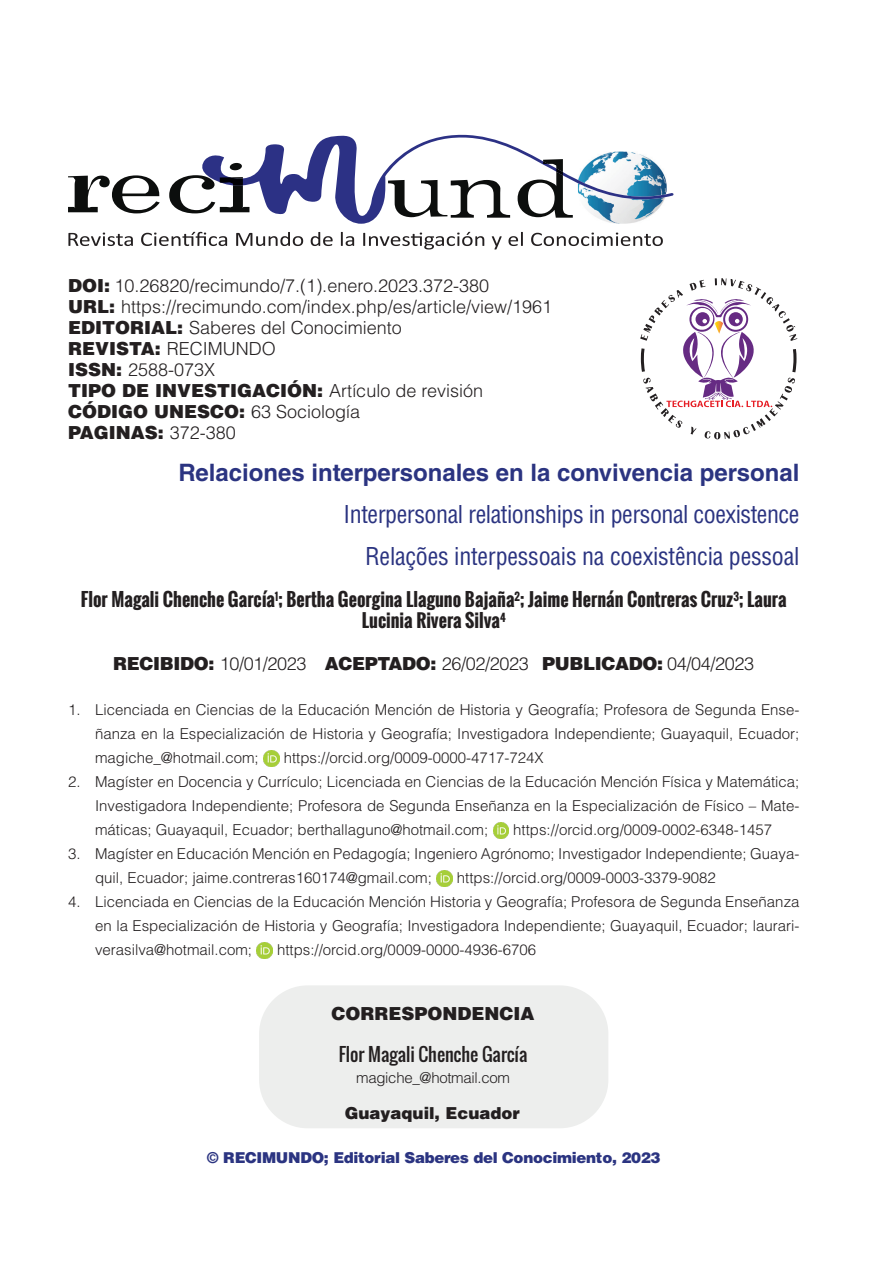
<style>
.page{position:relative;width:893px;height:1263px;background:#fff}
.page>*{position:absolute;margin:0;border:0;box-sizing:border-box;transform-origin:0 0}
.t1{font:condensed 24px "Helvetica LT Std";letter-spacing:-.02em;color:#2b3481}
.t2{font:700 24px "Helvetica LT Std";color:#2b3481}
.t3{font:300 18px "Helvetica LT Std";color:#231f20}
.t4{font:700 18px/21px "Oswald";color:#231f20;text-align:center}
.t5{font:900 18px "Helvetica LT Std";color:#231f20}
.t6{font:300 18px "Helvetica LT Std";letter-spacing:-.02em;color:#231f20}
.t7{font:18px "Oswald";color:#231f20}
.t8{font:900 16.5px "Helvetica LT Std";color:#231f20}
.t9{font:300 15px/24px "Helvetica LT Std";color:#231f20;text-align:justify}
.t10{font:900 15px "Helvetica LT Std";letter-spacing:-.02em;color:#2b3481}
.t11{font:300 15px "Helvetica LT Std";letter-spacing:-.02em;color:#231f20}
.s1{font-weight:900}
.s2{font-weight:300}
</style>
<div class="page">
<svg style="left:68px;top:175px;width:92px;height:38px"></svg>
<svg style="left:169px;top:134px;width:505px;height:90px"></svg>
<svg style="left:68px;top:233px;width:65px;height:13px"></svg>
<svg style="left:141px;top:232px;width:86px;height:14px"></svg>
<svg style="left:236px;top:232px;width:67px;height:14px"></svg>
<svg style="left:311px;top:232px;width:22px;height:14px"></svg>
<svg style="left:341px;top:232px;width:13px;height:14px"></svg>
<svg style="left:363px;top:232px;width:121px;height:17px"></svg>
<svg style="left:492px;top:236px;width:10px;height:13px"></svg>
<svg style="left:508px;top:232px;width:15px;height:14px"></svg>
<svg style="left:531px;top:233px;width:132px;height:13px"></svg>
<img style="left:263px;top:751px;width:16px;height:15px">
<img style="left:493px;top:823px;width:16px;height:15px">
<img style="left:437px;top:871px;width:15px;height:15px">
<img style="left:257px;top:943px;width:15px;height:15px">
<div style="left:259px;top:985px;width:349px;height:143px;background:#edeeed;border-radius:49px"></div>
<svg style="left:640px;top:278px;width:157px;height:161px"></svg>
<p class="t3" style="left:68px;top:274px;width:423px"><span class="s1">DOI:</span> 10.26820/recimundo/7.(1).enero.2023.372-380</p>
<p class="t3" style="left:68px;top:295px;width:486px"><span class="s1">URL:</span> https://recimundo.com/index.php/es/article/view/1961</p>
<p class="t3" style="left:68px;top:316px;width:335px"><span class="s1">EDITORIAL:</span> Saberes del Conocimiento</p>
<p class="t3" style="left:68px;top:337px;width:209px"><span class="s1">REVISTA:</span> RECIMUNDO</p>
<p class="t3" style="left:68px;top:358px;width:149px"><span class="s1">ISSN:</span> 2588-073X</p>
<p class="t5" style="left:68px;top:378px;width:416px">TIPO DE INVESTIGACIÓN: <span class="s2">Artículo de revisión</span></p>
<p class="t5" style="left:68px;top:399px;width:293px">CÓDIGO UNESCO: <span class="s2">63 Sociología</span></p>
<p class="t5" style="left:68px;top:420px;width:169px">PAGINAS: <span class="s2">372-380</span></p>
<p class="t2" style="left:178px;top:457px;width:622px">Relaciones interpersonales en la convivencia personal</p>
<p class="t1" style="left:344px;top:499px;width:457px">Interpersonal relationships in personal coexistence</p>
<p class="t1" style="left:365px;top:541px;width:436px">Relações interpessoais na coexistência pessoal</p>
<p class="t4" style="left:81px;top:588px;width:707px">Flor Magali Chenche García<sup>1</sup>; Bertha Georgina Llaguno Bajaña<sup>2</sup>; Jaime Hernán Contreras Cruz<sup>3</sup>; Laura<br>Lucinia Rivera Silva<sup>4</sup></p>
<p class="t6" style="left:113px;top:652px;width:642px"><span class="s1">RECIBIDO:</span> 10/01/2023 <span class="s1">ACEPTADO:</span> 26/02/2023 <span class="s1">PUBLICADO:</span> 04/04/2023</p>
<p class="t9" style="left:95px;top:697px;width:706px;text-indent:-27px">1. Licenciada en Ciencias de la Educación Mención de Historia y Geografía; Profesora de Segunda Ense&shy;ñanza en la Especialización de Historia y Geografía; Investigadora Independiente; Guayaquil, Ecuador; magiche_@hotmail.com;</p>
<p class="t9" style="left:284px;top:745px;width:261px">https://orcid.org/0009-0000-4717-724X</p>
<p class="t9" style="left:95px;top:769px;width:706px;text-indent:-27px">2. Magíster en Docencia y Currículo; Licenciada en Ciencias de la Educación Mención Física y Matemática; Investigadora Independiente; Profesora de Segunda Enseñanza en la Especialización de Físico – Mate&shy;máticas; Guayaquil, Ecuador; berthallaguno@hotmail.com;</p>
<p class="t9" style="left:513px;top:817px;width:261px">https://orcid.org/0009-0002-6348-1457</p>
<p class="t9" style="left:95px;top:841px;width:706px;text-indent:-27px">3. Magíster en Educación Mención en Pedagogía; Ingeniero Agrónomo; Investigador Independiente; Guaya&shy;quil, Ecuador; jaime.contreras160174@gmail.com;</p>
<p class="t9" style="left:457px;top:865px;width:261px">https://orcid.org/0009-0003-3379-9082</p>
<p class="t9" style="left:95px;top:889px;width:706px;text-indent:-27px">4. Licenciada en Ciencias de la Educación Mención Historia y Geografía; Profesora de Segunda Enseñanza en la Especialización de Historia y Geografía; Investigadora Independiente; Guayaquil, Ecuador; laurari&shy;verasilva@hotmail.com;</p>
<p class="t9" style="left:277px;top:937px;width:261px">https://orcid.org/0009-0000-4936-6706</p>
<p class="t5" style="left:332px;top:1002px;width:204px">CORRESPONDENCIA</p>
<p class="t7" style="left:339px;top:1040px;width:190px">Flor Magali Chenche García</p>
<p class="t11" style="left:356px;top:1068px;width:155px">magiche_@hotmail.com</p>
<p class="t8" style="left:345px;top:1102px;width:177px">Guayaquil, Ecuador</p>
<p class="t10" style="left:207px;top:1148px;width:455px">© RECIMUNDO; Editorial Saberes del Conocimiento, 2023</p>
</div>
